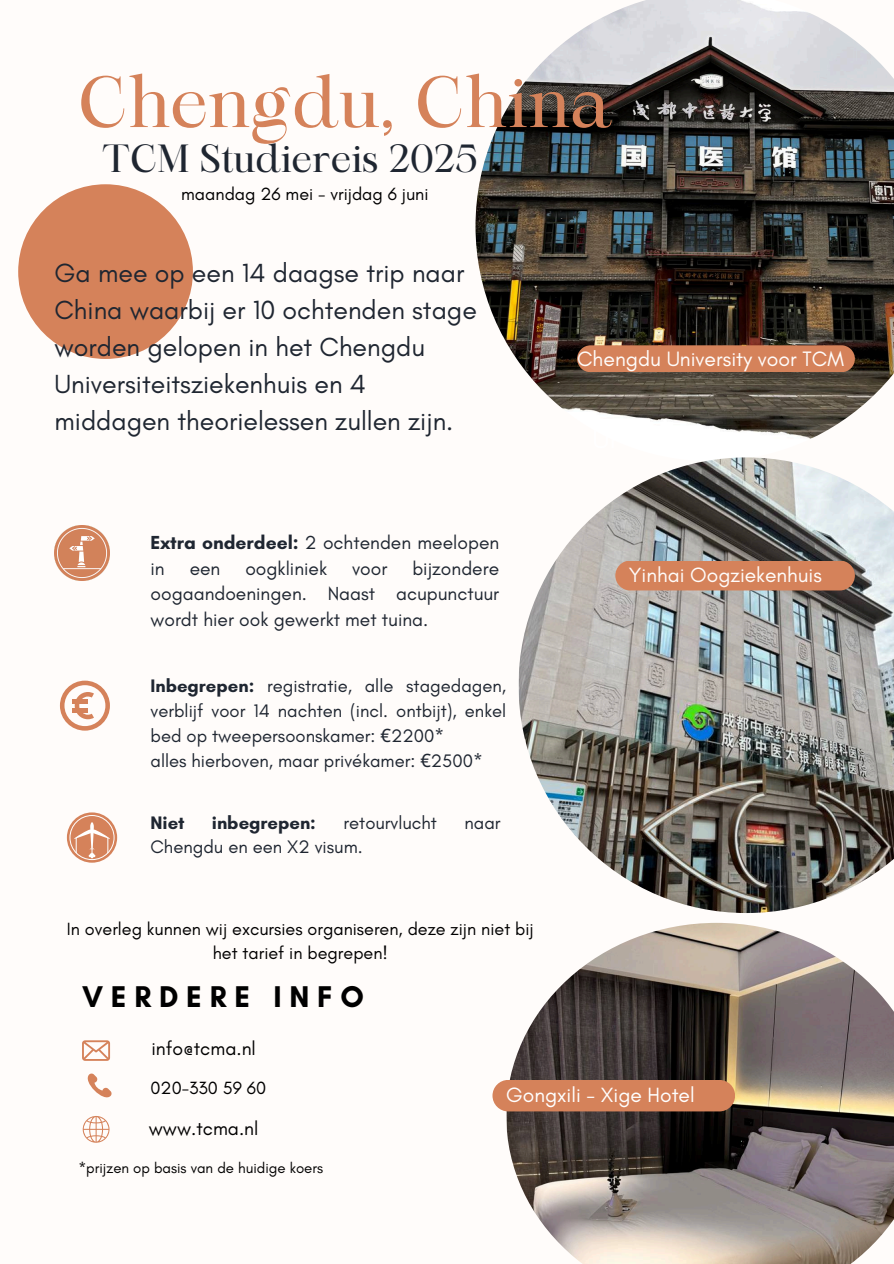
<style>
.page{position:relative;width:894px;height:1264px;background:#fff}
.page>*{position:absolute;margin:0;border:0;box-sizing:border-box;transform-origin:0 0}
.t1{font:69.45px "Maharlika";color:#d5825a}
.t2{font:37.65px "Maharlika";color:#1f2631}
.t3{font:700 30.6px "Glacial Indifference";letter-spacing:.255em;color:#000}
.t4{font:26.7px/37.2px "Glacial Indifference";color:#1f2631}
.t5{font:21.15px "Glacial Indifference";color:#fffcfa}
.t6{font:21px "Glacial Indifference";color:#fffcfa}
.t7{font:21px "Glacial Indifference";color:#fff}
.t8{font:19.5px "Glacial Indifference";color:#000}
.t9{font:19.2px/25.8px "Glacial Indifference";color:#1f2631}
.t10{font:18.45px/24.8px "Glacial Indifference";color:#1f2631;text-align:justify}
.t11{font:700 18.45px "Glacial Indifference";color:#1f2631}
.t12{font:18px/24.8px "Glacial Indifference";color:#000;text-align:center}
.t13{font:15px "Glacial Indifference";color:#000}
.s1{font-weight:700}
.s2{font-family:"Noto Sans"}
</style>
<div class="page">
<div style="left:0;top:0;width:893px;height:1263px;background:#fffcfa"></div>
<svg style="left:87px;top:1073px;width:25px;height:25px"></svg>
<img style="left:475px;top:0;width:418px;height:439px">
<img style="left:518px;top:457px;width:375px;height:456px">
<img style="left:506px;top:922px;width:387px;height:341px">
<div style="left:18px;top:184px;width:175px;height:175px;background:#d5825a;border-radius:50%"></div>
<svg style="left:67px;top:812px;width:50px;height:50px"></svg>
<div style="left:69px;top:815px;width:45px;height:45px;border:1px solid #fff;border-radius:50%"></div>
<svg style="left:73px;top:822px;width:38px;height:36px"></svg>
<svg style="left:82px;top:1116px;width:28px;height:27px"></svg>
<div style="left:577px;top:345px;width:277px;height:27px;background:#d5825a;border-radius:13px"></div>
<div style="left:615px;top:560px;width:239px;height:30px;background:#d5825a;border-radius:15px"></div>
<div style="left:492px;top:1079px;width:243px;height:32px;background:#d5825a;border-radius:16px"></div>
<svg style="left:60px;top:680px;width:49px;height:50px"></svg>
<hr style="left:72px;top:708px;width:16px;height:4px;background:#d5825a">
<div style="left:72px;top:698px;width:16px;height:5px;background:#d5825a"></div>
<img style="left:54px;top:525px;width:56px;height:55px">
<svg style="left:82px;top:1040px;width:28px;height:20px"></svg>
<p class="t1" style="left:78px;top:74px;width:535px">Chengdu, China</p>
<h5 class="t2" style="left:102px;top:143px;width:377px">TCM Studiereis 2025</h5>
<p class="t12" style="left:181px;top:182px;width:249px">maandag 26 mei - vrijdag 6 juni</p>
<p class="t4" style="left:54px;top:254px;width:424px">Ga mee op een 14 daagse trip naar<br>China waarbij er 10 ochtenden stage worden gelopen in het Chengdu<br>Universiteitsziekenhuis en 4 middagen theorielessen zullen zijn.</p>
<p class="t9" style="left:150px;top:529px;width:350px"><span class="s1">Extra onderdeel:</span> 2 ochtenden meelopen in</p>
<p class="t9" style="left:150px;top:555px;width:350px;text-align:justify;text-indent:262px">bijzondere oogaandoeningen. Naast acupunctuur wordt hier ook gewerkt met tuina.</p>
<p class="t9" style="left:190px;top:555px;width:32px">een</p>
<p class="t9" style="left:245px;top:555px;width:83px">oogkliniek</p>
<p class="t9" style="left:352px;top:555px;width:37px">voor</p>
<p class="t10" style="left:150px;top:673px;width:357px"><span class="s1">Inbegrepen:</span> registratie, alle stagedagen, verblijf voor 14 nachten (incl. ontbijt), enkel bed op tweepersoonskamer: <span class="s2">€</span>2200*</p>
<h6 class="t10" style="left:150px;top:747px;width:334px">alles hierboven, maar privékamer: <span class="s2">€</span>2500*</h6>
<h6 class="t11" style="left:150px;top:811px;width:36px">Niet</h6>
<h6 class="t11" style="left:212px;top:811px;width:106px">inbegrepen:</h6>
<h6 class="t10" style="left:343px;top:809px;width:95px">retourvlucht</h6>
<h6 class="t10" style="left:464px;top:809px;width:38px">naar</h6>
<h6 class="t10" style="left:150px;top:834px;width:213px">Chengdu en een X2 visum.</h6>
<h6 class="t12" style="left:67px;top:915px;width:468px">In overleg kunnen wij excursies organiseren, deze zijn niet bij het tarief in begrepen!</h6>
<p class="t3" style="left:82px;top:978px;width:283px">VERDERE INFO</p>
<h3 class="t8" style="left:151px;top:1036px;width:106px">info@tcma.nl</h3>
<p class="t5" style="left:577px;top:345px;width:268px">Chengdu University voor TCM</p>
<p class="t6" style="left:628px;top:562px;width:194px">Yinhai Oogziekenhuis</p>
<p class="t12" style="left:150px;top:1075px;width:117px">020-330 59 60</p>
<p class="t8" style="left:149px;top:1116px;width:111px">www.tcma.nl</p>
<p class="t13" style="left:78px;top:1158px;width:246px">*prijzen op basis van de huidige koers</p>
<p class="t7" style="left:506px;top:1082px;width:190px">Gongxili - Xige Hotel</p>
</div>
